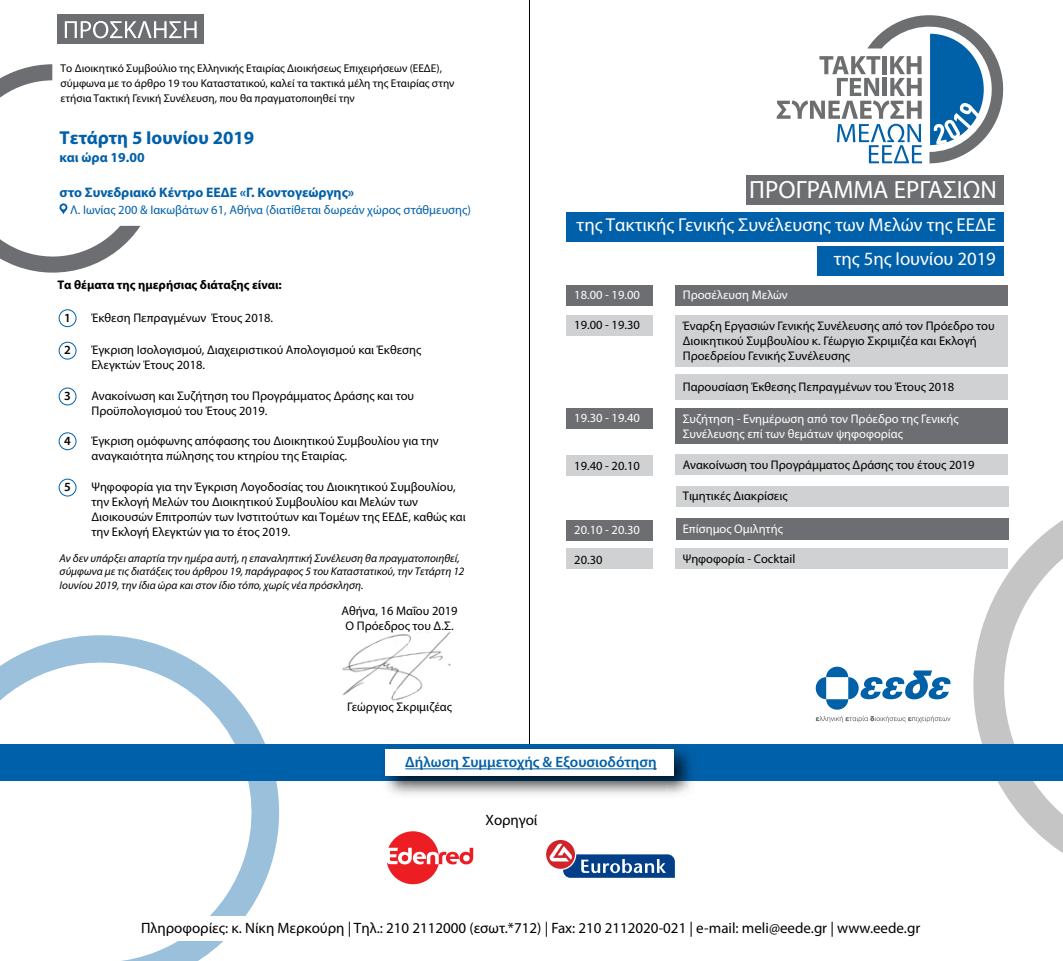
<style>
.page{position:relative;width:1063px;height:961px;background:#fff}
.page>*{position:absolute;margin:0;border:0;box-sizing:border-box;transform-origin:0 0}
.t1{font:25px "Myriad Pro";color:#fff}
.t2{font:18.75px/33.8px "Myriad Pro";color:#fff;text-align:right}
.t3{font:700 18.75px "Myriad Pro";color:#0060a9}
.t4{font:15px "Myriad Pro";color:#000}
.t5{font:600 15px "Myriad Pro";color:#0060a9}
.t6{font:700 13.75px "Myriad Pro";color:#0060a9}
.t7{font:12.5px/15px "Myriad Pro";color:#000}
.t8{font:12.5px/15px "Myriad Pro";color:#fff}
.t9{font:12.5px "Myriad Pro";color:#0060a9}
.t10{font:700 12.5px "Myriad Pro";color:#000}
.t11{font:600 12.5px "Myriad Pro";color:#000}
.t12{font:italic 11.25px/13.5px "Myriad Pro";color:#000}
.t13{font:11.25px/15px "Myriad Pro";color:#000}
</style>
<div class="page">
<img style="left:342px;top:632px;width:109px;height:69px">
<div style="left:676px;top:549px;width:332px;height:20px;background:#cfd1d2"></div>
<hr style="left:529px;top:0;width:1px;height:745px;background:#000">
<div style="left:59px;top:309px;width:18px;height:18px;border:1px solid #0060a9;border-radius:50%"></div>
<div style="left:59px;top:341px;width:18px;height:18px;border:1px solid #0060a9;border-radius:50%"></div>
<div style="left:59px;top:387px;width:18px;height:18px;border:1px solid #0060a9;border-radius:50%"></div>
<div style="left:59px;top:432px;width:18px;height:18px;border:1px solid #0060a9;border-radius:50%"></div>
<div style="left:59px;top:478px;width:18px;height:18px;border:1px solid #0060a9;border-radius:50%"></div>
<svg style="left:950px;top:474px;width:113px;height:379px"></svg>
<div style="left:566px;top:285px;width:87px;height:20px;background:#6d6e71"></div>
<div style="left:676px;top:285px;width:332px;height:20px;background:#6d6e71"></div>
<div style="left:566px;top:315px;width:87px;height:20px;background:#cfd1d2"></div>
<div style="left:676px;top:315px;width:332px;height:52px;background:#cfd1d2"></div>
<div style="left:676px;top:374px;width:332px;height:26px;background:#cfd1d2"></div>
<div style="left:566px;top:455px;width:87px;height:21px;background:#cfd1d2"></div>
<div style="left:676px;top:454px;width:332px;height:20px;background:#cfd1d2"></div>
<div style="left:676px;top:486px;width:332px;height:20px;background:#cfd1d2"></div>
<div style="left:676px;top:518px;width:332px;height:22px;background:#6d6e71"></div>
<div style="left:566px;top:520px;width:87px;height:20px;background:#6d6e71"></div>
<div style="left:566px;top:549px;width:87px;height:20px;background:#cfd1d2"></div>
<div style="left:566px;top:408px;width:87px;height:20px;background:#6d6e71"></div>
<div style="left:676px;top:408px;width:332px;height:35px;background:#6d6e71"></div>
<div style="left:747px;top:175px;width:257px;height:29px;background:#6d6e71"></div>
<div style="left:566px;top:212px;width:438px;height:29px;background:#0060a9"></div>
<div style="left:817px;top:246px;width:187px;height:29px;background:#0060a9"></div>
<div style="left:58px;top:15px;width:146px;height:29px;background:#6d6e71"></div>
<svg style="left:65px;top:21px;width:132px;height:17px"></svg>
<svg style="left:816px;top:715px;width:135px;height:7px"></svg>
<svg style="left:816px;top:666px;width:135px;height:43px"></svg>
<div style="left:0;top:744px;width:1063px;height:36px;background:#0060a9"></div>
<svg style="left:0;top:635px;width:280px;height:325px"></svg>
<img style="left:375px;top:749px;width:326px;height:46px">
<div style="left:386px;top:748px;width:288px;height:27px;background:#fff"></div>
<hr style="left:405px;top:768px;width:252px;height:1px;background:#0060a9">
<div style="left:96px;top:915px;width:237px;height:25px;background:#fff"></div>
<svg style="left:0;top:64px;width:140px;height:209px"></svg>
<svg style="left:777px;top:15px;width:227px;height:148px"></svg>
<svg style="left:387px;top:831px;width:86px;height:53px"></svg>
<svg style="left:546px;top:839px;width:29px;height:29px"></svg>
<svg style="left:549px;top:843px;width:126px;height:35px"></svg>
<p class="t13" style="left:61px;top:61px;width:395px">Το Διοικητικό Συμβούλιο της Ελληνικής Εταιρίας Διοικήσεως Επιχειρήσεων (ΕΕΔΕ), σύμφωνα με το άρθρο 19 του Καταστατικού, καλεί τα τακτικά μέλη της Εταιρίας στην ετήσια Τακτική Γενική Συνέλευση, που θα πραγματοποιηθεί την</p>
<h2 class="t3" style="left:60px;top:126px;width:196px">Τετάρτη 5 Ιουνίου 2019</h2>
<p class="t6" style="left:60px;top:148px;width:87px">και ώρα 19.00</p>
<p class="t6" style="left:60px;top:183px;width:296px">στο Συνεδριακό Κέντρο ΕΕΔΕ «Γ. Κοντογεώργης»</p>
<p class="t9" style="left:70px;top:202px;width:402px">Λ. Ιωνίας 200 &amp; Ιακωβάτων 61, Αθήνα (διατίθεται δωρεάν χώρος στάθμευσης)</p>
<p class="t10" style="left:57px;top:276px;width:226px">Τα θέματα της ημερήσιας διάταξης είναι:</p>
<p class="t7" style="left:91px;top:310px;width:183px">Έκθεση Πεπραγμένων Έτους 2018.</p>
<p class="t7" style="left:91px;top:341px;width:331px">Έγκριση Ισολογισμού, Διαχειριστικού Απολογισμού και Έκθεσης<br>Ελεγκτών Έτους 2018.</p>
<p class="t7" style="left:91px;top:388px;width:324px">Ανακοίνωση και Συζήτηση του Προγράμματος Δράσης και του<br>Προϋπολογισμού του Έτους 2019.</p>
<p class="t7" style="left:91px;top:433px;width:349px">Έγκριση ομόφωνης απόφασης του Διοικητικού Συμβουλίου για την αναγκαιότητα πώλησης του κτηρίου της Εταιρίας.</p>
<p class="t7" style="left:91px;top:479px;width:376px">Ψηφοφορία για την Έγκριση Λογοδοσίας του Διοικητικού Συμβουλίου, την Εκλογή Μελών του Διοικητικού Συμβουλίου και Μελών των Διοικουσών Επιτροπών των Ινστιτούτων και Τομέων της ΕΕΔΕ, καθώς και την Εκλογή Ελεγκτών για το έτος 2019.</p>
<p class="t12" style="left:60px;top:551px;width:406px">Αν δεν υπάρξει απαρτία την ημέρα αυτή, η επαναληπτική Συνέλευση θα πραγματοποιηθεί, σύμφωνα με τις διατάξεις του άρθρου 19, παράγραφος 5 του Καταστατικού, την Τετάρτη 12<br>Ιουνίου 2019, την ίδια ώρα και στον ίδιο τόπο, χωρίς νέα πρόσκληση.</p>
<p class="t7" style="left:342px;top:603px;width:118px;text-align:center">Αθήνα, 16 Μαΐου 2019<br>Ο Πρόεδρος του Δ.Σ.</p>
<p class="t11" style="left:64px;top:310px;width:8px">1</p>
<p class="t11" style="left:64px;top:342px;width:8px">2</p>
<p class="t11" style="left:64px;top:388px;width:8px">3</p>
<p class="t11" style="left:64px;top:433px;width:8px">4</p>
<p class="t11" style="left:64px;top:479px;width:8px">5</p>
<p class="t7" style="left:347px;top:699px;width:106px">Γεώργιος Σκριμιζέας</p>
<h1 class="t1" style="left:749px;top:174px;width:249px">ΠΡΟΓΡΑΜΜΑ ΕΡΓΑΣΙΩΝ</h1>
<h2 class="t2" style="left:577px;top:208px;width:421px">της Τακτικής Γενικής Συνέλευσης των Μελών της ΕΕΔΕ της 5ης Ιουνίου 2019</h2>
<p class="t8" style="left:683px;top:287px;width:107px">Προσέλευση Μελών</p>
<p class="t7" style="left:683px;top:318px;width:313px">Έναρξη Εργασιών Γενικής Συνέλευσης από τον Πρόεδρο του<br>Διοικητικού Συμβουλίου κ. Γέωργιο Σκριμιζέα και Εκλογή<br>Προεδρείου Γενικής Συνέλευσης</p>
<p class="t7" style="left:683px;top:379px;width:273px">Παρουσίαση Έκθεσης Πεπραγμένων του Έτους 2018</p>
<p class="t8" style="left:683px;top:411px;width:277px">Συζήτηση - Ενημέρωση από τον Πρόεδρο της Γενικής<br>Συνέλευσης επί των θεμάτων ψηφοφορίας</p>
<p class="t7" style="left:683px;top:457px;width:293px">Ανακοίνωση του Προγράμματος Δράσης του έτους 2019</p>
<p class="t7" style="left:683px;top:488px;width:106px">Τιμητικές Διακρίσεις</p>
<p class="t8" style="left:683px;top:521px;width:102px">Επίσηµος Οµιλητής</p>
<p class="t7" style="left:683px;top:551px;width:114px">Ψηφοφορία - Cocktail</p>
<p class="t8" style="left:574px;top:287px;width:67px">18.00 - 19.00</p>
<p class="t7" style="left:574px;top:317px;width:67px">19.00 - 19.30</p>
<p class="t8" style="left:574px;top:410px;width:67px">19.30 - 19.40</p>
<p class="t7" style="left:574px;top:458px;width:67px">19.40 - 20.10</p>
<p class="t8" style="left:574px;top:522px;width:67px">20.10 - 20.30</p>
<p class="t7" style="left:574px;top:552px;width:30px">20.30</p>
<p class="t5" style="left:405px;top:752px;width:253px">Δήλωση Συμμετοχής &amp; Εξουσιοδότηση</p>
<p class="t4" style="left:486px;top:810px;width:53px">Χορηγοί</p>
<p class="t4" style="left:141px;top:918px;width:781px">Πληροφορίες: κ. Νίκη Μερκούρη | Τηλ.: 210 2112000 (εσωτ.*712) | Fax: 210 2112020-021 | e-mail: meli@eede.gr | www.eede.gr</p>
</div>
